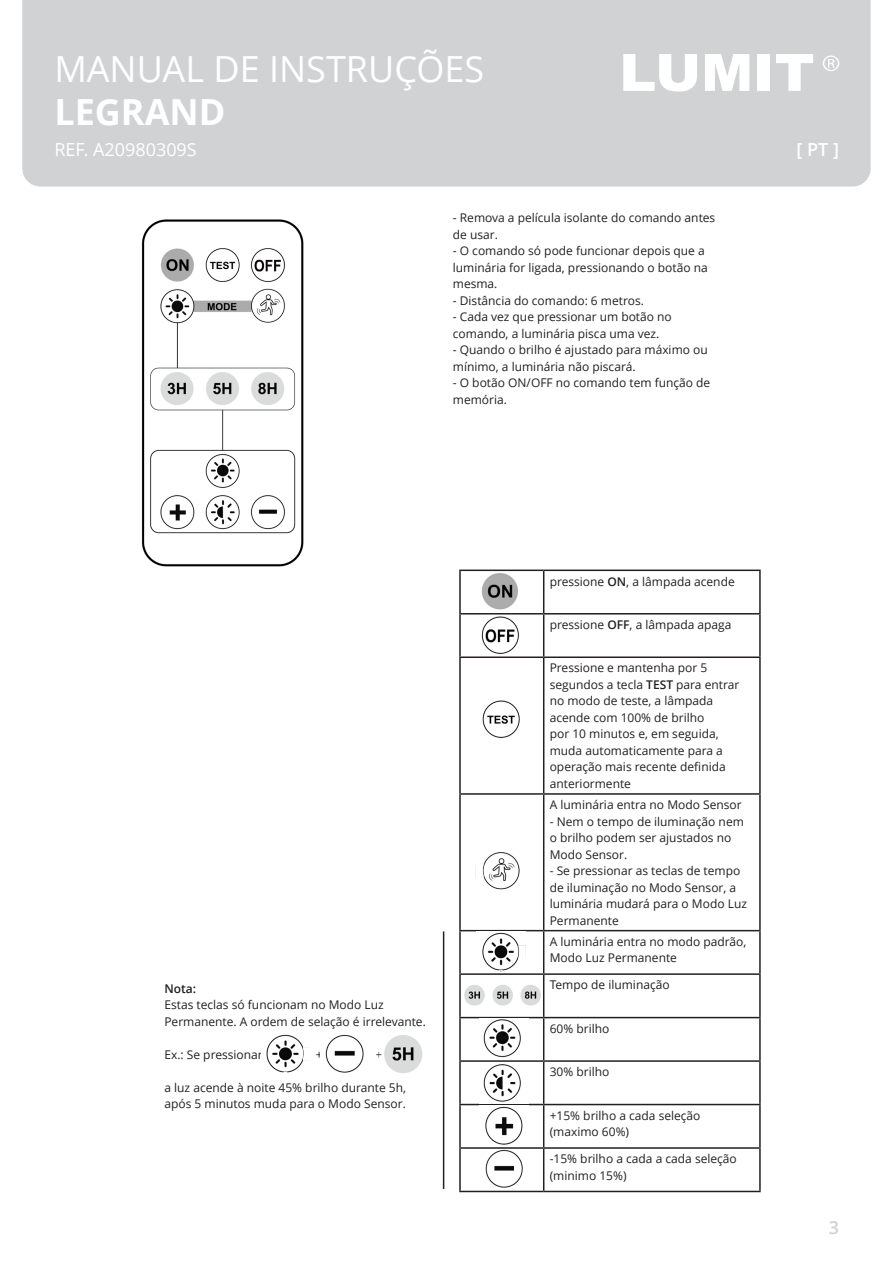
<style>
.page{position:relative;width:893px;height:1263px;background:#fff}
.page>*{position:absolute;margin:0;border:0;box-sizing:border-box;transform-origin:0 0}
.t1{font:36px "Open Sans";color:#fff}
.t2{font:700 36px "Open Sans";color:#fff}
.t3{font:18px "Open Sans";color:#fff}
.t4{font:600 18px "Open Sans";color:#fff}
.t5{font:600 18px "Open Sans";color:#d1d2d4}
.t6{font:12px/16.5px "Open Sans";color:#231f20}
.t7{font:600 12px "Open Sans";color:#231f20}
.s1{font-weight:600}
</style>
<div class="page">
<hr style="left:459px;top:569px;width:85px;height:2px;background:#231f20">
<hr style="left:459px;top:571px;width:2px;height:42px;background:#231f20">
<hr style="left:544px;top:569px;width:217px;height:2px;background:#231f20">
<hr style="left:543px;top:571px;width:1px;height:42px;background:#231f20">
<hr style="left:759px;top:571px;width:2px;height:42px;background:#231f20">
<hr style="left:459px;top:613px;width:85px;height:1px;background:#231f20">
<hr style="left:459px;top:614px;width:2px;height:42px;background:#231f20">
<hr style="left:544px;top:613px;width:217px;height:1px;background:#231f20">
<hr style="left:543px;top:614px;width:1px;height:42px;background:#231f20">
<hr style="left:759px;top:614px;width:2px;height:42px;background:#231f20">
<hr style="left:459px;top:656px;width:85px;height:2px;background:#231f20">
<hr style="left:459px;top:658px;width:2px;height:135px;background:#231f20">
<hr style="left:544px;top:656px;width:217px;height:2px;background:#231f20">
<hr style="left:543px;top:658px;width:1px;height:135px;background:#231f20">
<hr style="left:759px;top:658px;width:2px;height:135px;background:#231f20">
<hr style="left:459px;top:793px;width:85px;height:2px;background:#231f20">
<hr style="left:459px;top:795px;width:2px;height:135px;background:#231f20">
<hr style="left:544px;top:793px;width:217px;height:2px;background:#231f20">
<hr style="left:543px;top:795px;width:1px;height:135px;background:#231f20">
<hr style="left:759px;top:795px;width:2px;height:135px;background:#231f20">
<hr style="left:459px;top:930px;width:85px;height:1px;background:#231f20">
<hr style="left:459px;top:931px;width:2px;height:42px;background:#231f20">
<hr style="left:544px;top:930px;width:217px;height:1px;background:#231f20">
<hr style="left:543px;top:931px;width:1px;height:42px;background:#231f20">
<hr style="left:759px;top:931px;width:2px;height:42px;background:#231f20">
<hr style="left:459px;top:973px;width:85px;height:2px;background:#231f20">
<hr style="left:459px;top:975px;width:2px;height:42px;background:#231f20">
<hr style="left:544px;top:973px;width:217px;height:2px;background:#231f20">
<hr style="left:543px;top:975px;width:1px;height:42px;background:#231f20">
<hr style="left:759px;top:975px;width:2px;height:42px;background:#231f20">
<hr style="left:459px;top:1017px;width:85px;height:1px;background:#231f20">
<hr style="left:459px;top:1018px;width:2px;height:42px;background:#231f20">
<hr style="left:544px;top:1017px;width:217px;height:1px;background:#231f20">
<hr style="left:543px;top:1018px;width:1px;height:42px;background:#231f20">
<hr style="left:759px;top:1018px;width:2px;height:42px;background:#231f20">
<hr style="left:459px;top:1060px;width:85px;height:2px;background:#231f20">
<hr style="left:459px;top:1062px;width:2px;height:42px;background:#231f20">
<hr style="left:544px;top:1060px;width:217px;height:2px;background:#231f20">
<hr style="left:543px;top:1062px;width:1px;height:42px;background:#231f20">
<hr style="left:759px;top:1062px;width:2px;height:42px;background:#231f20">
<hr style="left:459px;top:1104px;width:85px;height:1px;background:#231f20">
<hr style="left:459px;top:1105px;width:2px;height:42px;background:#231f20">
<hr style="left:544px;top:1104px;width:217px;height:1px;background:#231f20">
<hr style="left:543px;top:1105px;width:1px;height:42px;background:#231f20">
<hr style="left:759px;top:1105px;width:2px;height:42px;background:#231f20">
<hr style="left:459px;top:1147px;width:85px;height:2px;background:#231f20">
<hr style="left:459px;top:1149px;width:2px;height:42px;background:#231f20">
<hr style="left:544px;top:1147px;width:217px;height:2px;background:#231f20">
<hr style="left:543px;top:1149px;width:1px;height:42px;background:#231f20">
<hr style="left:759px;top:1149px;width:2px;height:42px;background:#231f20">
<hr style="left:459px;top:1191px;width:85px;height:1px;background:#231f20">
<hr style="left:544px;top:1191px;width:217px;height:1px;background:#231f20">
<div style="left:22px;top:0;width:849px;height:187px;background:#d1d2d4"></div>
<img style="left:476px;top:569px;width:48px;height:41px">
<img style="left:482px;top:700px;width:38px;height:38px">
<img style="left:476px;top:614px;width:48px;height:43px">
<svg style="left:776px;top:54px;width:37px;height:37px"></svg>
<svg style="left:623px;top:54px;width:74px;height:38px"></svg>
<svg style="left:705px;top:54px;width:44px;height:37px"></svg>
<svg style="left:823px;top:56px;width:16px;height:15px"></svg>
<div style="left:758px;top:54px;width:12px;height:37px;background:#fff"></div>
<img style="left:482px;top:932px;width:37px;height:39px">
<svg style="left:518px;top:945px;width:8px;height:14px"></svg>
<img style="left:266px;top:1034px;width:38px;height:39px">
<svg style="left:303px;top:1047px;width:1px;height:13px"></svg>
<img style="left:483px;top:852px;width:37px;height:38px">
<svg style="left:475px;top:864px;width:9px;height:14px"></svg>
<img style="left:464px;top:985px;width:77px;height:21px">
<img style="left:384px;top:1035px;width:39px;height:38px">
<img style="left:483px;top:1019px;width:38px;height:38px">
<img style="left:483px;top:1064px;width:38px;height:38px">
<img style="left:485px;top:1106px;width:38px;height:39px">
<img style="left:485px;top:1150px;width:38px;height:38px">
<img style="left:325px;top:1035px;width:39px;height:38px">
<img style="left:141px;top:219px;width:163px;height:348px">
<hr style="left:443px;top:931px;width:1px;height:258px;background:#231f20">
<p class="t1" style="left:54px;top:44px;width:431px">MANUAL DE INSTRUÇÕES</p>
<p class="t2" style="left:54px;top:86px;width:173px">LEGRAND</p>
<p class="t3" style="left:54px;top:137px;width:144px">REF. A20980309S</p>
<p class="t4" style="left:796px;top:137px;width:44px">[ PT ]</p>
<p class="t6" style="left:453px;top:209px;width:264px">- Remova a película isolante do comando antes de usar.</p>
<p class="t6" style="left:453px;top:242px;width:256px">- O comando só pode funcionar depois que a luminária for ligada, pressionando o botão na mesma.</p>
<p class="t6" style="left:453px;top:292px;width:193px">- Distância do comando: 6 metros.</p>
<p class="t6" style="left:453px;top:308px;width:220px">- Cada vez que pressionar um botão no comando, a luminária pisca uma vez.</p>
<p class="t6" style="left:453px;top:341px;width:256px">- Quando o brilho é ajustado para máximo ou mínimo, a luminária não piscará.</p>
<p class="t6" style="left:453px;top:374px;width:259px">- O botão ON/OFF no comando tem função de memória.</p>
<p class="t7" style="left:164px;top:980px;width:33px">Nota:</p>
<p class="t6" style="left:164px;top:996px;width:263px">Estas teclas só funcionam no Modo Luz<br>Permanente. A ordem de selação é irrelevante.</p>
<p class="t6" style="left:164px;top:1046px;width:100px">Ex.: Se pressionar</p>
<p class="t6" style="left:316px;top:1046px;width:8px">+</p>
<p class="t6" style="left:376px;top:1046px;width:8px">+</p>
<p class="t6" style="left:164px;top:1079px;width:243px">a luz acende à noite 45% brilho durante 5h, após 5 minutos muda para o Modo Sensor.</p>
<p class="t6" style="left:550px;top:573px;width:187px">pressione <span class="s1">ON</span>, a lâmpada acende</p>
<p class="t6" style="left:550px;top:616px;width:183px">pressione <span class="s1">OFF</span>, a lâmpada apaga</p>
<p class="t6" style="left:550px;top:659px;width:191px">Pressione e mantenha por 5 segundos a tecla <span class="s1">TEST</span> para entrar no modo de teste, a lâmpada acende com 100% de brilho<br>por 10 minutos e, em seguida, muda automaticamente para a operação mais recente definida anteriormente</p>
<p class="t6" style="left:550px;top:796px;width:193px">A luminária entra no Modo Sensor</p>
<p class="t6" style="left:550px;top:813px;width:196px">- Nem o tempo de iluminação nem o brilho podem ser ajustados no<br>Modo Sensor.</p>
<p class="t6" style="left:550px;top:862px;width:199px">- Se pressionar as teclas de tempo de iluminação no Modo Sensor, a luminária mudará para o Modo Luz<br>Permanente</p>
<p class="t6" style="left:550px;top:933px;width:198px">A luminária entra no modo padrão,<br>Modo Luz Permanente</p>
<p class="t6" style="left:550px;top:976px;width:121px">Tempo de iluminação</p>
<p class="t6" style="left:550px;top:1020px;width:61px">60% brilho</p>
<p class="t6" style="left:550px;top:1063px;width:61px">30% brilho</p>
<p class="t6" style="left:550px;top:1107px;width:152px">+15% brilho a cada seleção</p>
<p class="t6" style="left:550px;top:1123px;width:81px">(maximo 60%)</p>
<p class="t6" style="left:550px;top:1150px;width:189px">-15% brilho a cada a cada seleção</p>
<p class="t6" style="left:550px;top:1167px;width:78px">(minimo 15%)</p>
<h2 class="t5" style="left:829px;top:1215px;width:12px">3</h2>
</div>
